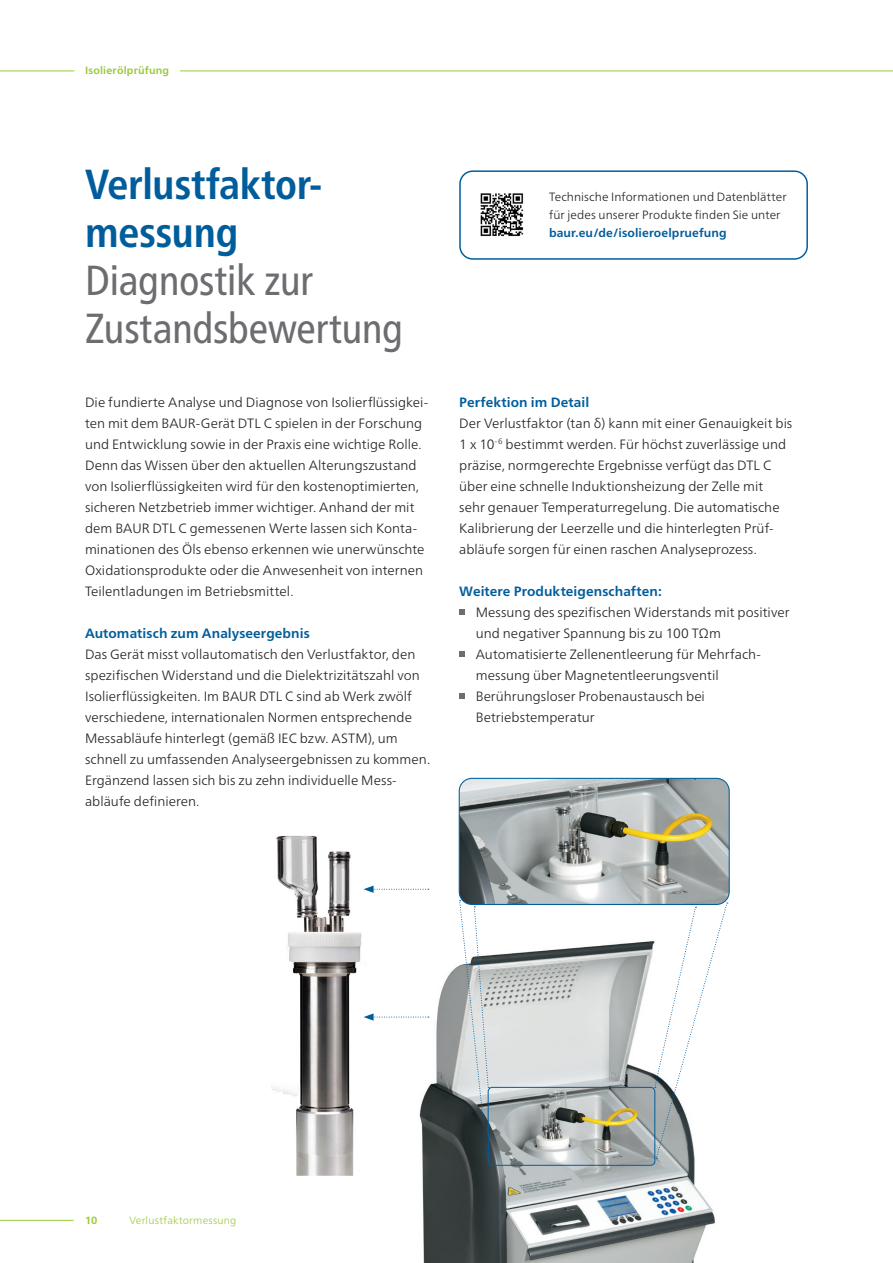
<style>
.page{position:relative;width:893px;height:1263px;background:#fff}
.page>*{position:absolute;margin:0;border:0;box-sizing:border-box;transform-origin:0 0}
.t1{font:condensed 42px "Frutiger Neue LTW1 G";letter-spacing:-.015em;color:#6c6d70}
.t2{font:700 condensed 42px "Frutiger Neue LTW1 G";letter-spacing:-.01em;color:#005d9c}
.t3{font:300 13.5px/21px "Frutiger Neue LTW1 G";letter-spacing:.005em;color:#231f20}
.t4{font:700 13.5px "Frutiger Neue LTW1 G";letter-spacing:.005em;color:#005d9c}
.t5{font:300 12px "Frutiger Neue LTW1 G";letter-spacing:.005em;color:#231f20}
.t6{font:700 12px "Frutiger Neue LTW1 G";letter-spacing:.01em;color:#005d9c}
.t7{font:300 10.5px "Frutiger Neue LTW1 G";letter-spacing:.02em;color:#99ca3b}
.t8{font:700 10.5px "Frutiger Neue LTW1 G";letter-spacing:.02em;color:#99ca3b}
</style>
<div class="page">
<svg style="left:179px;top:70px;width:714px;height:2px"></svg>
<hr style="left:0;top:71px;width:74px;height:1px;background:#99ca3b">
<hr style="left:0;top:1220px;width:74px;height:1px;background:#99ca3b">
<svg style="left:459px;top:610px;width:5px;height:5px"></svg>
<svg style="left:459px;top:652px;width:5px;height:5px"></svg>
<svg style="left:459px;top:694px;width:5px;height:5px"></svg>
<img style="left:419px;top:941px;width:296px;height:322px">
<div style="left:488px;top:1087px;width:167px;height:79px;border:1px solid #005d9c;border-radius:4px"></div>
<svg style="left:654px;top:904px;width:73px;height:255px"></svg>
<svg style="left:459px;top:904px;width:30px;height:252px"></svg>
<img style="left:459px;top:778px;width:270px;height:126px">
<div style="left:459px;top:778px;width:271px;height:127px;border:1px solid #005d9c;border-radius:13px"></div>
<div style="left:459px;top:170px;width:349px;height:90px;border:2px solid #005d9c;border-radius:13px"></div>
<img style="left:480px;top:193px;width:44px;height:44px">
<img style="left:271px;top:835px;width:93px;height:341px">
<svg style="left:364px;top:885px;width:65px;height:8px"></svg>
<svg style="left:364px;top:1013px;width:65px;height:8px"></svg>
<p class="t8" style="left:85px;top:63px;width:86px">Isolierölprüfung</p>
<p class="t2" style="left:85px;top:153px;width:239px">Verlustfaktor-</p>
<p class="t2" style="left:85px;top:201px;width:155px">messung</p>
<p class="t1" style="left:85px;top:250px;width:229px">Diagnostik zur</p>
<p class="t1" style="left:85px;top:298px;width:320px">Zustandsbewertung</p>
<p class="t3" style="left:85px;top:391px;width:345px">Die fundierte Analyse und Diagnose von Isolierflüssigkei&shy;ten mit dem BAUR-Gerät DTL C spielen in der Forschung und Entwicklung sowie in der Praxis eine wichtige Rolle.<br>Denn das Wissen über den aktuellen Alterungszustand von Isolierflüssigkeiten wird für den kostenoptimierten, sicheren Netzbetrieb immer wichtiger. Anhand der mit dem BAUR DTL C gemessenen Werte lassen sich Konta&shy;minationen des Öls ebenso erkennen wie unerwünschte Oxidationsprodukte oder die Anwesenheit von internen Teilentladungen im Betriebsmittel.</p>
<p class="t4" style="left:85px;top:623px;width:226px">Automatisch zum Analyseergebnis</p>
<p class="t3" style="left:85px;top:643px;width:347px">Das Gerät misst vollautomatisch den Verlustfaktor, den spezifischen Widerstand und die Dielektrizitätszahl von Isolierflüssigkeiten. Im BAUR DTL C sind ab Werk zwölf verschiedene, internationalen Normen entsprechende Messabläufe hinterlegt (gemäß IEC bzw. ASTM), um schnell zu umfassenden Analyseergebnissen zu kommen.<br>Ergänzend lassen sich bis zu zehn individuelle Mess-</p>
<p class="t3" style="left:85px;top:790px;width:116px">abläufe definieren.</p>
<p class="t5" style="left:549px;top:188px;width:239px">Technische Informationen und Datenblätter</p>
<p class="t5" style="left:549px;top:206px;width:233px">für jedes unserer Produkte finden Sie unter</p>
<p class="t6" style="left:549px;top:225px;width:179px">baur.eu/de/isolieroelpruefung</p>
<p class="t4" style="left:459px;top:392px;width:131px">Perfektion im Detail</p>
<p class="t3" style="left:459px;top:412px;width:335px">Der Verlustfaktor (tan δ) kann mit einer Genauigkeit bis</p>
<p class="t3" style="left:459px;top:433px;width:328px">1 x 10<sup>-6</sup> bestimmt werden. Für höchst zuverlässige und präzise, normgerechte Ergebnisse verfügt das DTL C über eine schnelle Induktionsheizung der Zelle mit sehr genauer Temperaturregelung. Die automatische Kalibrierung der Leerzelle und die hinterlegten Prüf-</p>
<p class="t3" style="left:459px;top:538px;width:299px">abläufe sorgen für einen raschen Analyseprozess.</p>
<p class="t4" style="left:459px;top:581px;width:204px">Weitere Produkteigenschaften:</p>
<p class="t3" style="left:476px;top:601px;width:315px">Messung des spezifischen Widerstands mit positiver und negativer Spannung bis zu 100 TΩm</p>
<p class="t3" style="left:476px;top:643px;width:287px">Automatisierte Zellenentleerung für Mehrfach&shy;messung über Magnetentleerungsventil</p>
<p class="t3" style="left:476px;top:685px;width:231px">Berührungsloser Probenaustausch bei<br>Betriebstemperatur</p>
<p class="t8" style="left:85px;top:1213px;width:14px">10</p>
<p class="t7" style="left:129px;top:1213px;width:109px">Verlustfaktormessung</p>
</div>
